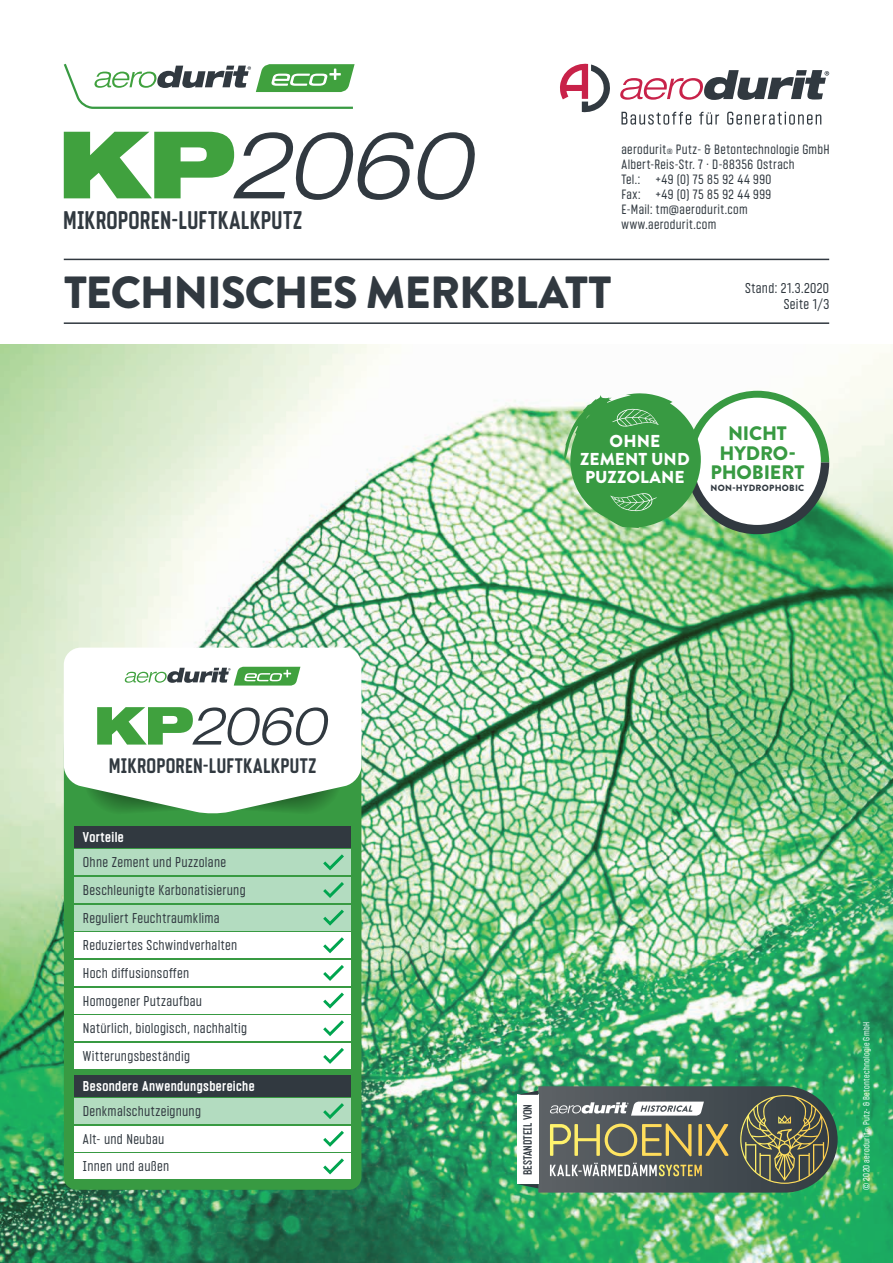
<style>
.page{position:relative;width:893px;height:1263px;background:#fff}
.page>*{position:absolute;margin:0;border:0;box-sizing:border-box;transform-origin:0 0}
.t1{font:900 45px "Brandon Grotesque";letter-spacing:-.025em;color:#313940}
.t2{font:700 25.5px "Vin Sans Pro";letter-spacing:.02em;color:#313940;scale:.95 1}
.t3{font:700 21px "Vin Sans Pro";letter-spacing:.02em;color:#313940}
.t4{font:900 19.5px/19.5px "Brandon Grotesque";letter-spacing:-.005em;color:#389a42;text-align:center}
.t5{font:900 17.25px/18px "Brandon Grotesque";letter-spacing:.005em;color:#fff;text-align:center}
.t6{font:14.25px/27.6px "Vin Sans Pro";letter-spacing:.02em;color:#313940}
.t7{font:700 14.25px "Vin Sans Pro";letter-spacing:.025em;color:#fff}
.t8{font:13.5px/15px "Vin Sans Pro";letter-spacing:.03em;color:#313940}
.t9{font:600 12px "Vin Sans Pro";color:#313940}
.t10{font:9px "Vin Sans Pro";letter-spacing:.03em;color:#fff}
.t11{font:900 9px "Brandon Grotesque";letter-spacing:.03em;color:#313940}
.s1{font-size:7.5px}
.s2{font-size:6px}
</style>
<div class="page">
<img style="left:0;top:344px;width:893px;height:919px">
<svg style="left:620px;top:70px;width:209px;height:30px"></svg>
<svg style="left:560px;top:64px;width:50px;height:49px"></svg>
<svg style="left:621px;top:112px;width:70px;height:13px"></svg>
<svg style="left:699px;top:112px;width:20px;height:13px"></svg>
<svg style="left:727px;top:112px;width:94px;height:13px"></svg>
<svg style="left:64px;top:132px;width:411px;height:68px"></svg>
<hr style="left:64px;top:322px;width:765px;height:2px;background:#313940">
<hr style="left:64px;top:259px;width:765px;height:1px;background:#313940">
<svg style="left:63px;top:63px;width:292px;height:46px"></svg>
<div style="left:64px;top:720px;width:297px;height:470px;background:#389a42;border-radius:13px"></div>
<svg style="left:64px;top:648px;width:297px;height:59px"></svg>
<svg style="left:125px;top:667px;width:175px;height:18px"></svg>
<div style="left:74px;top:826px;width:277px;height:21px;background:#313940"></div>
<div style="left:74px;top:1075px;width:277px;height:21px;background:#313940"></div>
<div style="left:74px;top:905px;width:277px;height:25px;background:#b3dcc0"></div>
<div style="left:74px;top:850px;width:277px;height:25px;background:#b3dcc0"></div>
<div style="left:74px;top:877px;width:277px;height:26px;background:#b3dcc0"></div>
<div style="left:74px;top:932px;width:277px;height:26px;background:#fff"></div>
<div style="left:74px;top:960px;width:277px;height:26px;background:#fff"></div>
<div style="left:74px;top:988px;width:277px;height:25px;background:#fff"></div>
<div style="left:74px;top:1015px;width:277px;height:26px;background:#fff"></div>
<div style="left:74px;top:1043px;width:277px;height:25px;background:#fff"></div>
<div style="left:74px;top:1098px;width:277px;height:26px;background:#b3dcc0"></div>
<div style="left:74px;top:1126px;width:277px;height:25px;background:#fff"></div>
<div style="left:74px;top:1154px;width:277px;height:25px;background:#fff"></div>
<svg style="left:64px;top:707px;width:297px;height:107px"></svg>
<svg style="left:323px;top:1020px;width:21px;height:16px"></svg>
<svg style="left:323px;top:1048px;width:21px;height:16px"></svg>
<svg style="left:323px;top:1103px;width:21px;height:16px"></svg>
<svg style="left:323px;top:1131px;width:21px;height:16px"></svg>
<svg style="left:323px;top:1158px;width:21px;height:16px"></svg>
<svg style="left:323px;top:910px;width:21px;height:16px"></svg>
<svg style="left:323px;top:854px;width:21px;height:16px"></svg>
<svg style="left:323px;top:882px;width:21px;height:16px"></svg>
<svg style="left:323px;top:937px;width:21px;height:16px"></svg>
<svg style="left:323px;top:965px;width:21px;height:16px"></svg>
<svg style="left:323px;top:992px;width:21px;height:16px"></svg>
<svg style="left:517px;top:1086px;width:321px;height:106px"></svg>
<svg style="left:564px;top:391px;width:265px;height:143px"></svg>
<p class="t8" style="left:621px;top:142px;width:210px">aerodurit<span class="s1">®</span> Putz- &amp; Betontechnologie GmbH<br>Albert-Reis-Str. 7 · D-88356 Ostrach<br>Tel.: +49 (0) 75 85 92 44 990<br>Fax: +49 (0) 75 85 92 44 999<br>E-Mail: tm@aerodurit.com</p>
<h2 class="t2" style="left:63px;top:206px;width:253px">MIKROPOREN-LUFTKALKPUTZ</h2>
<p class="t8" style="left:621px;top:217px;width:96px">www.aerodurit.com</p>
<h1 class="t1" style="left:64px;top:260px;width:549px">TECHNISCHES MERKBLATT</h1>
<p class="t6" style="left:745px;top:279px;width:86px;line-height:16.5px;text-align:right">Stand: 21.3.2020<br>Seite 1/3</p>
<p class="t5" style="left:580px;top:433px;width:111px">OHNE<br>ZEMENT UND<br>PUZZOLANE</p>
<h3 class="t4" style="left:710px;top:424px;width:95px">NICHT<br>HYDRO-<br>PHOBIERT</h3>
<p class="t11" style="left:710px;top:481px;width:95px">NON-HYDROPHOBIC</p>
<h3 class="t3" style="left:109px;top:754px;width:209px">MIKROPOREN-LUFTKALKPUTZ</h3>
<p class="t7" style="left:83px;top:829px;width:42px">Vorteile</p>
<p class="t6" style="left:83px;top:848px;width:164px">Ohne Zement und Puzzolane<br>Beschleunigte Karbonatisierung</p>
<p class="t6" style="left:83px;top:904px;width:138px">Reguliert Feuchtraumklima</p>
<p class="t6" style="left:83px;top:931px;width:166px">Reduziertes Schwindverhalten<br>Hoch diffusionsoffen<br>Homogener Putzaufbau<br>Natürlich, biologisch, nachhaltig<br>Witterungsbeständig</p>
<p class="t7" style="left:83px;top:1078px;width:173px">Besondere Anwendungsbereiche</p>
<p class="t6" style="left:83px;top:1097px;width:120px">Denkmalschutzeignung<br>Alt- und Neubau<br>Innen und außen</p>
<p class="t9" style="left:521px;top:1175px;width:72px;rotate:-90deg">BESTANDTEIL VON</p>
<p class="t10" style="left:862px;top:1190px;width:169px;rotate:-90deg">© 2020 aerodurit<span class="s2">®</span> Putz- &amp; Betontechnologie GmbH</p>
</div>
